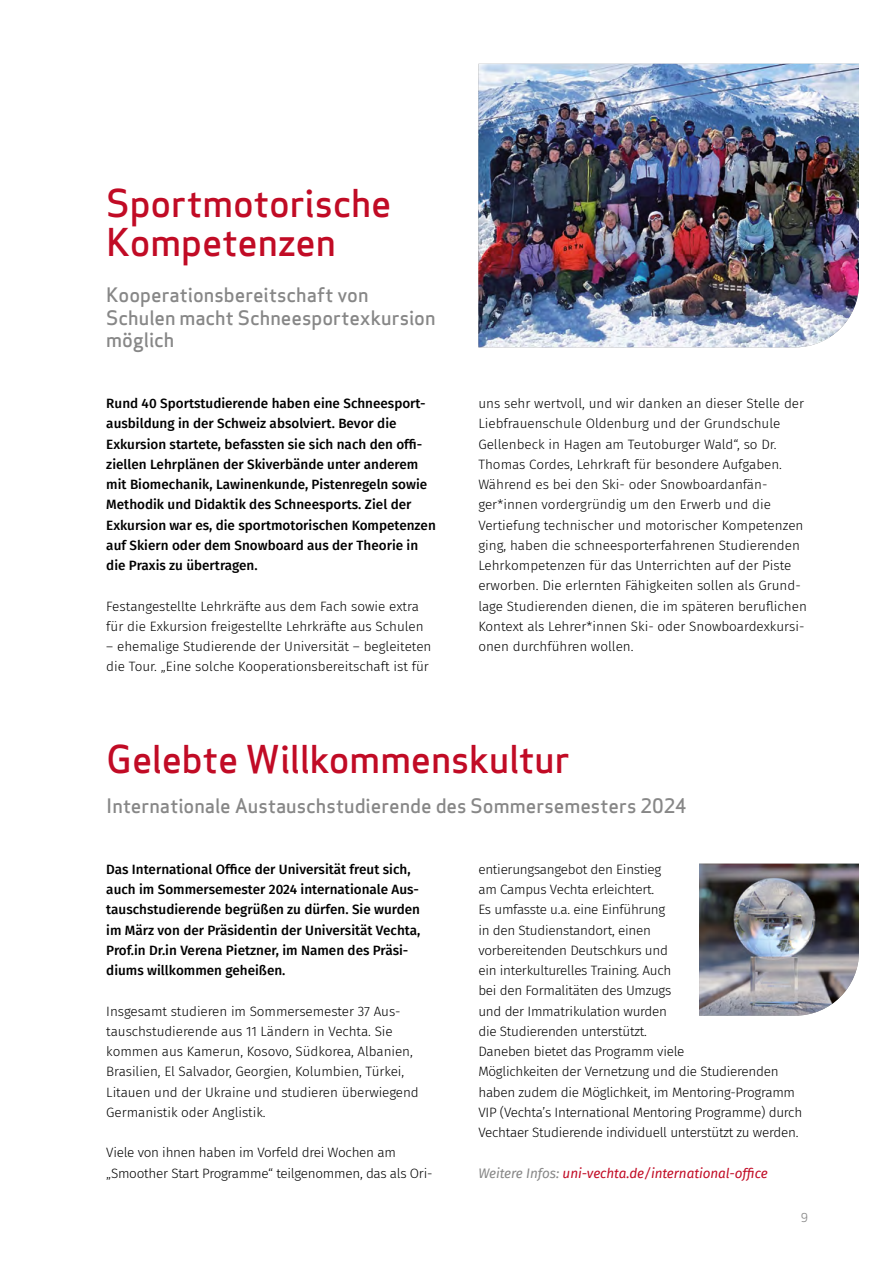
<style>
.page{position:relative;width:893px;height:1263px;background:#fff}
.page>*{position:absolute;margin:0;border:0;box-sizing:border-box;transform-origin:0 0}
.t1{font:500 37.5px/39px "Apex Sans";letter-spacing:-.005em;color:#c10b25}
.t2{font:500 19.5px/22.5px "Apex Sans";color:#878787}
.t3{font:300 13.5px/20.2px "Fira Sans";letter-spacing:-.005em;color:#000}
.t4{font:500 13.5px/20.2px "Fira Sans";color:#000}
.t5{font:13.5px/20.2px "Fira Sans Medium 2";color:#000}
.t6{font:13.5px "Fira Sans Italic 2";letter-spacing:-.005em;color:#c10b25}
.t7{font:13.5px "Fira Sans Light 2";color:#000}
.t8{font:12px "Apex Sans";color:#878787}
.s1{font-family:"Fira Sans";font-weight:500}
.s2{font-family:"Fira Sans";font-style:italic;color:#878787}
</style>
<div class="page">
<img style="left:478px;top:64px;width:381px;height:283px">
<img style="left:699px;top:864px;width:160px;height:152px">
<h1 class="t1" style="left:106px;top:179px;width:287px">Sportmotorische<br>Kompetenzen</h1>
<h2 class="t2" style="left:106px;top:281px;width:331px">Kooperationsbereitschaft von<br>Schulen macht Schneesportexkursion möglich</h2>
<p class="t4" style="left:106px;top:393px;width:321px">Rund 40 Sportstudierende haben eine Schneesport&shy;ausbildung in der Schweiz absolviert. Bevor die</p>
<p class="t5" style="left:106px;top:433px;width:318px">Exkursion startete, befassten sie sich nach den offi<span class="s1">-</span></p>
<p class="t4" style="left:106px;top:453px;width:322px">ziellen Lehrplänen der Skiverbände unter anderem mit Biomechanik, Lawinenkunde, Pistenregeln sowie</p>
<p class="t5" style="left:106px;top:494px;width:331px">Methodik und Didaktik des Schneesports. Ziel der<br>Exkursion war es, die sportmotorischen Kompetenzen</p>
<p class="t4" style="left:106px;top:534px;width:313px">auf Skiern oder dem Snowboard aus der Theorie in</p>
<p class="t5" style="left:106px;top:555px;width:153px">die Praxis zu übertragen.</p>
<p class="t3" style="left:106px;top:596px;width:319px">Festangestellte Lehrkräfte aus dem Fach sowie extra für die Exkursion freigestellte Lehrkräfte aus Schulen</p>
<p class="t3" style="left:106px;top:636px;width:327px">– ehemalige Studierende der Universität – begleiteten die Tour. „Eine solche Kooperationsbereitschaft ist für</p>
<p class="t3" style="left:478px;top:393px;width:327px">uns sehr wertvoll, und wir danken an dieser Stelle der Liebfrauenschule Oldenburg und der Grundschule Gellenbeck in Hagen am Teutoburger Wald“, so Dr.<br>Thomas Cordes, Lehrkraft für besondere Aufgaben.<br>Während es bei den Ski- oder Snowboardanfän&shy;ger*innen vordergründig um den Erwerb und die Vertiefung technischer und motorischer Kompetenzen ging, haben die schneesporterfahrenen Studierenden Lehrkompetenzen für das Unterrichten auf der Piste erworben. Die erlernten Fähigkeiten sollen als Grund-</p>
<p class="t7" style="left:478px;top:596px;width:330px">lage Studierenden dienen, die im späteren beruflichen</p>
<p class="t3" style="left:478px;top:616px;width:328px">Kontext als Lehrer*innen Ski- oder Snowboardexkursi&shy;onen durchführen wollen.</p>
<h1 class="t1" style="left:106px;top:735px;width:465px">Gelebte Willkommenskultur</h1>
<h2 class="t2" style="left:106px;top:792px;width:582px">Internationale Austauschstudierende des Sommersemesters 2024</h2>
<p class="t5" style="left:106px;top:858px;width:306px">Das International Office der Universität freut sich,</p>
<p class="t4" style="left:106px;top:879px;width:314px">auch im Sommersemester 2024 internationale Aus-</p>
<p class="t5" style="left:106px;top:899px;width:315px">tauschstudierende begrüßen zu dürfen. Sie wurden</p>
<p class="t4" style="left:106px;top:919px;width:316px">im März von der Präsidentin der Universität Vechta,<br>Prof.in Dr.in Verena Pietzner, im Namen des Präsi-</p>
<p class="t5" style="left:106px;top:960px;width:181px">diums willkommen geheißen.</p>
<p class="t3" style="left:106px;top:1001px;width:314px">Insgesamt studieren im Sommersemester 37 Aus&shy;tauschstudierende aus 11 Ländern in Vechta. Sie kommen aus Kamerun, Kosovo, Südkorea, Albanien, Brasilien, El Salvador, Georgien, Kolumbien, Türkei, Litauen und der Ukraine und studieren überwiegend Germanistik oder Anglistik.</p>
<p class="t3" style="left:106px;top:1142px;width:328px">Viele von ihnen haben im Vorfeld drei Wochen am „Smoother Start Programme“ teilgenommen, das als Ori-</p>
<p class="t3" style="left:478px;top:859px;width:325px">entierungsangebot den Einstieg<br>am Campus Vechta erleichtert.<br>Es umfasste u.a. eine Einführung<br>in den Studienstandort, einen<br>vorbereitenden Deutschkurs und<br>ein interkulturelles Training. Auch<br>bei den Formalitäten des Umzugs<br>und der Immatrikulation wurden<br>die Studierenden unterstützt.<br>Daneben bietet das Programm viele<br>Möglichkeiten der Vernetzung und die Studierenden haben zudem die Möglichkeit, im Mentoring-Programm VIP (Vechta’s International Mentoring Programme) durch Vechtaer Studierende individuell unterstützt zu werden.</p>
<p class="t6" style="left:478px;top:1163px;width:291px"><span class="s2">Weitere Infos:</span> uni-vechta.de/international-office</p>
<p class="t8" style="left:801px;top:1208px;width:9px">9</p>
</div>
